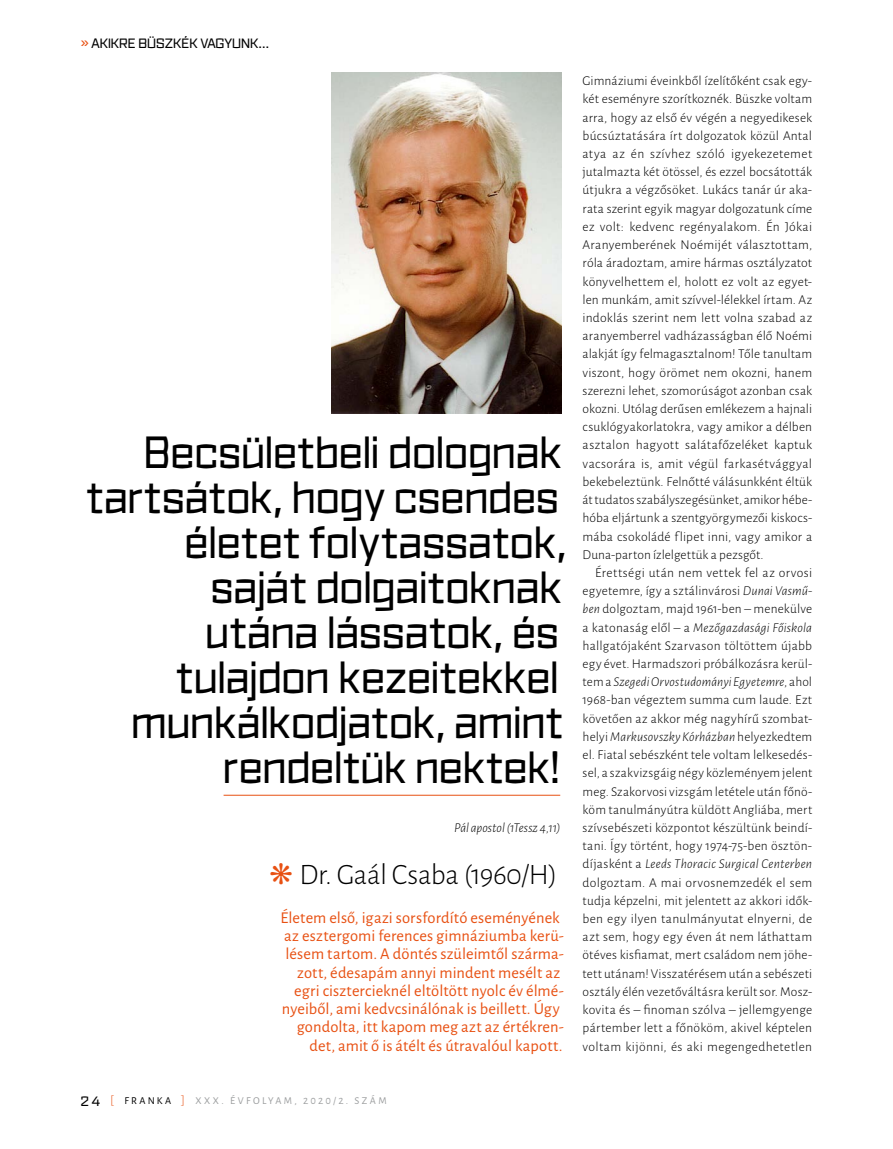
<style>
.page{position:relative;width:893px;height:1149px;background:#fff}
.page>*{position:absolute;margin:0;border:0;box-sizing:border-box;transform-origin:0 0}
.t1{font:45px/45px "Ironstrike";letter-spacing:-.005em;color:#000;text-align:right;scale:.92 1}
.t2{font:300 29.7px "Alegreya Sans";letter-spacing:-.015em;color:#000}
.t3{font:16.5px/18.1px "Alegreya Sans";letter-spacing:.005em;color:#e85113;text-align:right}
.t4{font:300 13.5px/18.1px "Alegreya Sans";letter-spacing:.015em;color:#000;text-align:justify}
.t5{font:13.5px "Ironstrike";color:#000}
.t6{font:italic 300 13.5px "Alegreya Sans";color:#000}
.t7{font:10.5px "Alegreya Sans";letter-spacing:.215em;color:#9c9e9f}
.s1{color:#e85113}
.s2{font-family:"Ironstrike";font-size:13.5px;color:#000}
.s3{font-weight:300;font-size:13.5px;color:#e85113}
.s4{color:#000}
.s5{font-style:italic}
</style>
<div class="page">
<img style="left:332px;top:72px;width:229px;height:341px">
<hr style="left:224px;top:794px;width:336px;height:1px;background:#e85113">
<p class="t5" style="left:81px;top:35px;width:190px"><span class="s1">»</span> AKIKRE BÜSZKÉK VAGYUNK…</p>
<h1 class="t1" style="left:87px;top:429px;width:523px">Becsületbeli dolognak tartsátok, hogy csendes életet folytassatok, saját dolgaitoknak<br>utána lássatok, és tulajdon kezeitekkel munkálkodjatok, amint rendeltük nektek!</h1>
<p class="t6" style="left:454px;top:818px;width:108px">Pál apostol (1Tessz 4,11)</p>
<h2 class="t2" style="left:270px;top:855px;width:289px"><span class="s1">❋</span> Dr. Gaál Csaba (1960/H)</h2>
<p class="t3" style="left:280px;top:907px;width:285px">Életem első, igazi sorsfordító eseményének az esztergomi ferences gimnáziumba kerü&shy;lésem tartom. A döntés szüleimtől szárma&shy;zott, édesapám annyi mindent mesélt az egri cisztercieknél eltöltött nyolc év élmé&shy;nyeiből, ami kedvcsinálónak is beillett. Úgy gondolta, itt kapom meg azt az értékren&shy;det, amit ő is átélt és útravalóul kapott.</p>
<p class="t7" style="left:81px;top:1093px;width:158px"><span class="s2">24</span> <span class="s3">[</span> <span class="s4">FRANKA</span> <span class="s3">]</span> XXX. évfolyam</p>
<p class="t7" style="left:294px;top:1093px;width:69px">, 2020/2. szám</p>
<p class="t4" style="left:583px;top:71px;width:231px">Gimnáziumi éveinkből ízelítőként csak egy&shy;két eseményre szorítkoznék. Büszke voltam arra, hogy az első év végén a negyedikesek búcsúztatására írt dolgozatok közül Antal atya az én szívhez szóló igyekezetemet jutalmazta két ötössel, és ezzel bocsátották útjukra a végzősöket. Lukács tanár úr aka&shy;rata szerint egyik magyar dolgozatunk címe ez volt: kedvenc regényalakom. Én Jókai Aranyemberének Noémijét választottam, róla áradoztam, amire hármas osztályzatot könyvelhettem el, holott ez volt az egyet&shy;len munkám, amit szívvel-lélekkel írtam. Az indoklás szerint nem lett volna szabad az aranyemberrel vadházasságban élő Noémi alakját így felmagasztalnom! Tőle tanultam viszont, hogy örömet nem okozni, hanem szerezni lehet, szomorúságot azonban csak okozni. Utólag derűsen emlékezem a hajnali csuklógyakorlatokra, vagy amikor a délben asztalon hagyott salátafőzeléket kaptuk vacsorára is, amit végül farkasétvággyal bekebeleztünk. Felnőtté válásunkként éltük át tudatos szabályszegésünket, amikor hébe&shy;hóba eljártunk a szentgyörgymezői kiskocs&shy;mába csokoládé flipet inni, vagy amikor a Duna-parton ízlelgettük a pezsgőt.</p>
<p class="t4" style="left:583px;top:563px;width:231px;text-indent:13px">Érettségi után nem vettek fel az orvosi egyetemre, így a sztálinvárosi <span class="s5">Dunai Vasmű&shy;ben</span> dolgoztam, majd 1961-ben – menekülve a katonaság elől – a <span class="s5">Mezőgazdasági Főiskola </span>hallgatójaként Szarvason töltöttem újabb egy évet. Harmadszori próbálkozásra kerül&shy;tem a <span class="s5">Szegedi Orvostudományi Egyetemre</span>, ahol 1968-ban végeztem summa cum laude. Ezt követően az akkor még nagyhírű szombat&shy;helyi <span class="s5">Markusovszky Kórházban</span> helyezkedtem el. Fiatal sebészként tele voltam lelkesedés&shy;sel, a szakvizsgáig négy közleményem jelent meg. Szakorvosi vizsgám letétele után főnö&shy;köm tanulmányútra küldött Angliába, mert szívsebészeti központot készültünk beindí&shy;tani. Így történt, hogy 1974-75-ben ösztön&shy;díjasként a <span class="s5">Leeds Thoracic Surgical Centerben </span>dolgoztam. A mai orvosnemzedék el sem tudja képzelni, mit jelentett az akkori idők&shy;ben egy ilyen tanulmányutat elnyerni, de azt sem, hogy egy éven át nem láthattam ötéves kisfiamat, mert családom nem jöhe&shy;tett utánam! Visszatérésem után a sebészeti osztály élén vezetőváltásra került sor. Mosz&shy;kovita és – finoman szólva – jellemgyenge pártember lett a főnököm, akivel képtelen voltam kijönni, és aki megengedhetetlen</p>
</div>
